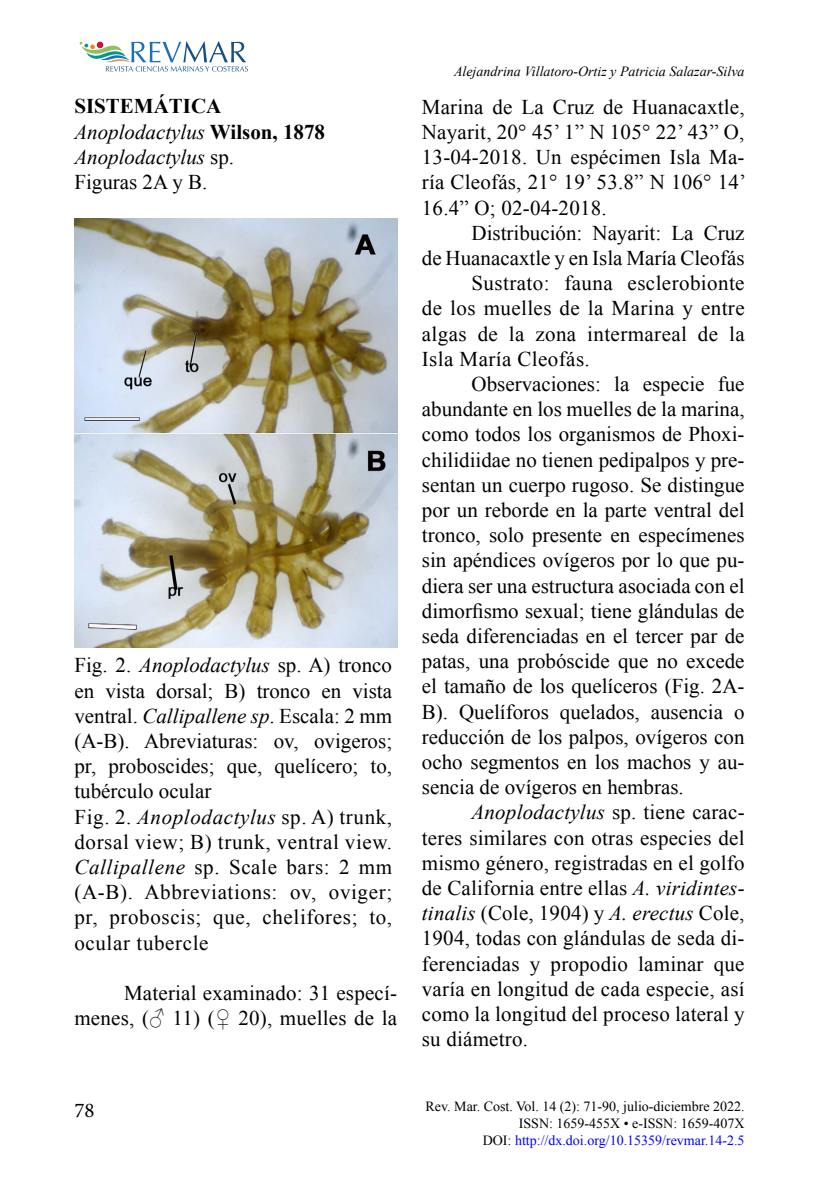
<style>
.page{position:relative;width:819px;height:1197px;background:#fff}
.page>*{position:absolute;margin:0;border:0;box-sizing:border-box;transform-origin:0 0}
.t1{font:21px/25.2px "Times New Roman";color:#000}
.t2{font:21px "Times New Roman";letter-spacing:.02em;color:#000}
.t3{font:italic 21px/25.2px "Times New Roman";color:#000}
.t4{font:21px "Minion Pro";color:#000}
.t5{font:14px/16.8px "Times New Roman";color:#000;text-align:right}
.t6{font:italic 14px "Times New Roman";color:#000}
.s1{font-weight:700;font-style:normal}
.s2{font-style:normal}
.s3{font-style:italic}
.s4{color:#00f}
</style>
<div class="page">
<svg style="left:80px;top:41px;width:168px;height:31px"></svg>
<img style="left:74px;top:218px;width:323px;height:429px">
<p class="t3" style="left:74px;top:93px;width:252px"><span class="s1">SISTEMÁTICA<br></span>Anoplodactylus <span class="s1">Wilson, 1878<br></span>Anoplodactylus <span class="s2">sp.<br>Figuras 2A y B.</span></p>
<p class="t1" style="left:74px;top:652px;width:319px">Fig. 2. <span class="s3">Anoplodactylus</span> sp. A) tronco en vista dorsal; B) tronco en vista ventral. <span class="s3">Callipallene sp</span>. Escala: 2 mm (A-B). Abreviaturas: ov, ovigeros; pr, proboscides; que, quelícero; to, tubérculo ocular<br>Fig. 2. <span class="s3">Anoplodactylus</span> sp. A) trunk, dorsal view; B) trunk, ventral view.<br><span class="s3">Callipallene</span> sp. Scale bars: 2 mm (A-B). Abbreviations: ov, oviger; pr, proboscis; que, chelifores; to, ocular tubercle</p>
<p class="t1" style="left:74px;top:980px;width:324px;text-align:right">Material examinado: 31 especí&shy;menes, (♂ 11) (♀ 20), muelles de la</p>
<p class="t6" style="left:454px;top:62px;width:292px">Alejandrina Villatoro-Ortiz y Patricia Salazar-Silva</p>
<p class="t1" style="left:422px;top:94px;width:326px;text-align:justify">Marina de La Cruz de Huanacaxtle, Nayarit, 20° 45’ 1” N 105° 22’ 43” O, 13-04-2018. Un espécimen Isla Ma&shy;ría Cleofás, 21° 19’ 53.8” N 106° 14’ 16.4” O; 02-04-2018.</p>
<p class="t1" style="left:472px;top:220px;width:275px">Distribución: Nayarit: La Cruz</p>
<p class="t1" style="left:422px;top:245px;width:324px">de Huanacaxtle y en Isla María Cleofás</p>
<p class="t2" style="left:472px;top:269px;width:275px">Sustrato: fauna esclerobionte</p>
<p class="t2" style="left:422px;top:294px;width:324px">de los muelles de la Marina y entre</p>
<p class="t2" style="left:422px;top:319px;width:324px">algas de la zona intermareal de la</p>
<p class="t2" style="left:422px;top:345px;width:169px">Isla María Cleofás.</p>
<p class="t1" style="left:472px;top:371px;width:275px">Observaciones: la especie fue</p>
<p class="t1" style="left:422px;top:396px;width:324px">abundante en los muelles de la marina,</p>
<p class="t1" style="left:422px;top:421px;width:324px">como todos los organismos de Phoxi-</p>
<p class="t1" style="left:422px;top:447px;width:324px">chilidiidae no tienen pedipalpos y pre-</p>
<p class="t1" style="left:422px;top:472px;width:324px">sentan un cuerpo rugoso. Se distingue</p>
<p class="t1" style="left:422px;top:497px;width:324px">por un reborde en la parte ventral del</p>
<p class="t1" style="left:422px;top:522px;width:324px">tronco, solo presente en especímenes</p>
<p class="t1" style="left:422px;top:547px;width:324px">sin apéndices ovígeros por lo que pu-</p>
<p class="t1" style="left:422px;top:573px;width:324px">diera ser una estructura asociada con el</p>
<p class="t1" style="left:422px;top:598px;width:324px">dimorfismo sexual; tiene glándulas de</p>
<p class="t1" style="left:422px;top:623px;width:324px">seda diferenciadas en el tercer par de</p>
<p class="t1" style="left:422px;top:648px;width:324px">patas, una probóscide que no excede</p>
<p class="t1" style="left:422px;top:673px;width:324px">el tamaño de los quelíceros (Fig. 2A-</p>
<p class="t1" style="left:422px;top:699px;width:324px">B). Quelíforos quelados, ausencia o</p>
<p class="t1" style="left:422px;top:724px;width:324px">reducción de los palpos, ovígeros con</p>
<p class="t1" style="left:422px;top:749px;width:324px">ocho segmentos en los machos y au-</p>
<p class="t1" style="left:422px;top:774px;width:263px">sencia de ovígeros en hembras.</p>
<p class="t3" style="left:472px;top:799px;width:275px">Anoplodactylus <span class="s2">sp. tiene carac-</span></p>
<p class="t1" style="left:422px;top:825px;width:324px">teres similares con otras especies del</p>
<p class="t1" style="left:422px;top:850px;width:324px">mismo género, registradas en el golfo</p>
<p class="t1" style="left:422px;top:875px;width:324px">de California entre ellas <span class="s3">A. viridintes-</span></p>
<p class="t1" style="left:422px;top:900px;width:324px"><span class="s3">tinalis</span> (Cole, 1904) y <span class="s3">A. erectus</span> Cole,</p>
<p class="t1" style="left:422px;top:925px;width:324px">1904, todas con glándulas de seda di-</p>
<p class="t1" style="left:422px;top:951px;width:324px">ferenciadas y propodio laminar que</p>
<p class="t1" style="left:422px;top:976px;width:324px">varía en longitud de cada especie, así</p>
<p class="t1" style="left:422px;top:1001px;width:324px">como la longitud del proceso lateral y</p>
<p class="t1" style="left:422px;top:1026px;width:108px">su diámetro.</p>
<p class="t4" style="left:74px;top:1096px;width:22px">78</p>
<p class="t5" style="left:426px;top:1098px;width:321px">Rev. Mar. Cost. Vol. 14 (2): 71-90, julio-diciembre 2022.<br>ISSN: 1659-455X • e-ISSN: 1659-407X<br>DOI: <span class="s4">http://dx.doi.org/10.15359/revmar.14-2.5</span></p>
</div>
